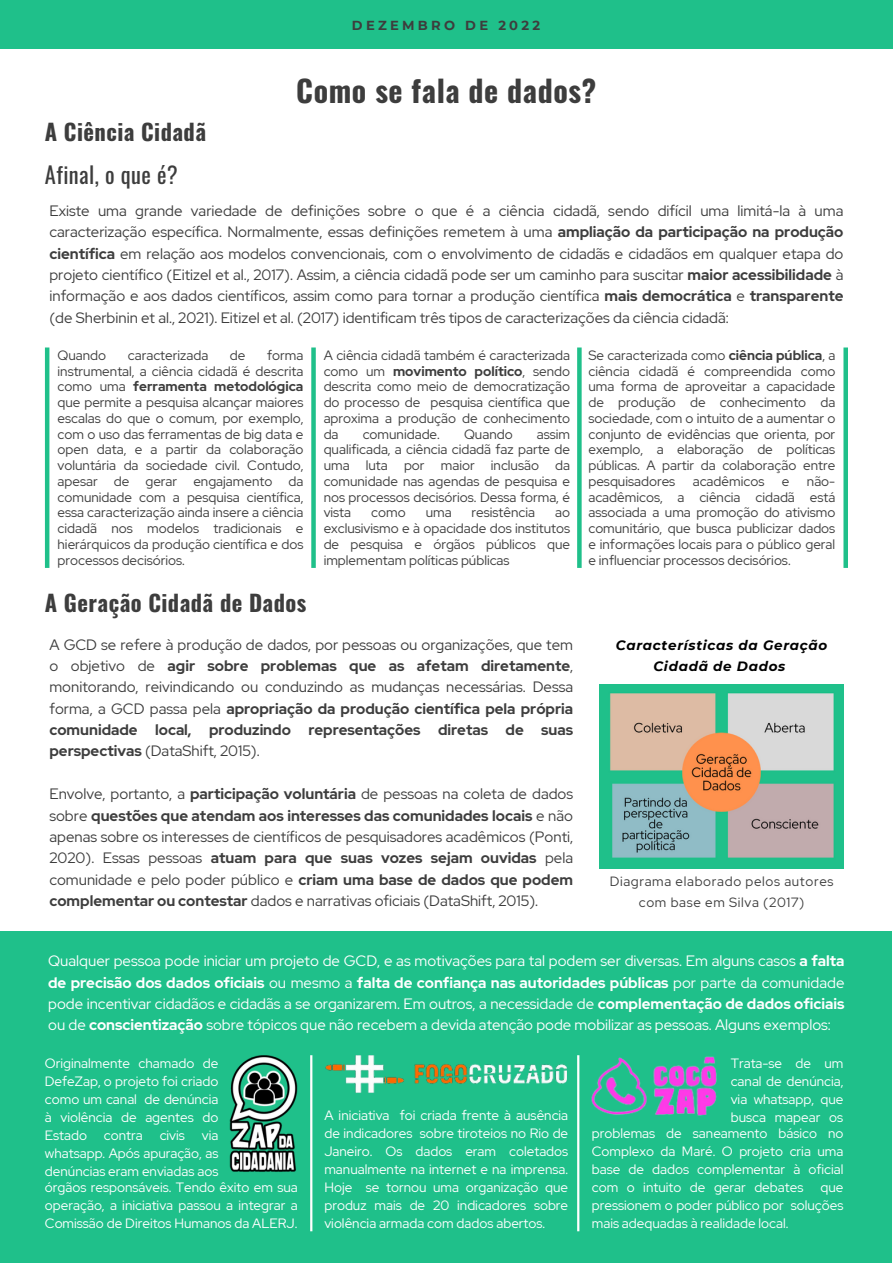
<style>
.page{position:relative;width:893px;height:1264px;background:#fff}
.page>*{position:absolute;margin:0;border:0;box-sizing:border-box;transform-origin:0 0}
.t1{font:700 30px "Oswald";letter-spacing:.02em;color:#3d3d3d}
.t2{font:700 22.5px "Oswald";letter-spacing:.02em;color:#3d3d3d}
.t3{font:22.5px "Oswald";letter-spacing:.02em;color:#3d3d3d}
.t4{font:15px/21.3px "Red Hat Display";color:#3d3d3d;text-align:justify}
.t5{font:15px/21.3px "Red Hat Display";color:#fff;text-align:justify}
.t6{font:13.5px/15.8px "Red Hat Display";color:#3d3d3d;text-align:justify}
.t7{font:13.5px/18px "Red Hat Display";color:#fff;text-align:justify}
.t8{font:italic 700 13.5px/21.3px "Montserrat";letter-spacing:.05em;color:#000;text-align:center}
.t9{font:13.35px/20.1px "Red Hat Display";letter-spacing:.05em;color:#3d3d3d;text-align:center}
.t10{font:700 13.05px "Montserrat";letter-spacing:.25em;color:#3d3d3d}
.s1{font-weight:700}
</style>
<div class="page">
<div style="left:0;top:0;width:892px;height:49px;background:#1fc08a"></div>
<img style="left:599px;top:685px;width:244px;height:183px">
<hr style="left:45px;top:347px;width:4px;height:221px;background:#1fc08a">
<div style="left:311px;top:347px;width:5px;height:221px;background:#1fc08a"></div>
<svg style="left:843px;top:347px;width:4px;height:221px"></svg>
<svg style="left:577px;top:347px;width:4px;height:221px"></svg>
<div style="left:0;top:930px;width:891px;height:332px;background:#1fc08a"></div>
<hr style="left:310px;top:1055px;width:2px;height:176px;background:#fff">
<hr style="left:577px;top:1055px;width:2px;height:176px;background:#fff">
<img style="left:229px;top:1055px;width:69px;height:117px">
<img style="left:326px;top:1055px;width:240px;height:38px">
<img style="left:591px;top:1056px;width:126px;height:60px">
<p class="t10" style="left:352px;top:17px;width:190px">DEZEMBRO DE 2022</p>
<p class="t2" style="left:45px;top:115px;width:163px">A Ciência Cidadã</p>
<p class="t3" style="left:45px;top:157px;width:134px">Afinal, o que é?</p>
<p class="t1" style="left:296px;top:67px;width:301px">Como se fala de dados?</p>
<p class="t4" style="left:49px;top:200px;width:795px">Existe uma grande variedade de definições sobre o que é a ciência cidadã, sendo difícil uma limitá-la à uma caracterização específica. Normalmente, essas definições remetem à uma <span class="s1">ampliação da participação na produção científica</span> em relação aos modelos convencionais, com o envolvimento de cidadãs e cidadãos em qualquer etapa do projeto científico (Eitizel et al., 2017). Assim, a ciência cidadã pode ser um caminho para suscitar <span class="s1">maior acessibilidade</span> à informação e aos dados científicos, assim como para tornar a produção científica <span class="s1">mais democrática</span> e <span class="s1">transparente </span>(de Sherbinin et al., 2021). Eitizel et al. (2017) identificam três tipos de caracterizações da ciência cidadã:</p>
<p class="t6" style="left:58px;top:347px;width:247px;text-indent:209px">forma instrumental, a ciência cidadã é descrita como uma <span class="s1">ferramenta metodológica </span>que permite a pesquisa alcançar maiores escalas do que o comum, por exemplo, com o uso das ferramentas de big data e open data, e a partir da colaboração voluntária da sociedade civil. Contudo, apesar de gerar engajamento da comunidade com a pesquisa científica, essa caracterização ainda insere a ciência cidadã nos modelos tradicionais e hierárquicos da produção científica e dos processos decisórios.</p>
<p class="t6" style="left:323px;top:347px;width:248px">A ciência cidadã também é caracterizada como um <span class="s1">movimento político</span>, sendo descrita como meio de democratização do processo de pesquisa científica que aproxima a produção de conhecimento da</p>
<p class="t6" style="left:58px;top:347px;width:50px">Quando</p>
<p class="t6" style="left:128px;top:347px;width:82px">caracterizada</p>
<p class="t6" style="left:230px;top:347px;width:17px">de</p>
<p class="t6" style="left:363px;top:426px;width:79px">comunidade.</p>
<p class="t6" style="left:464px;top:426px;width:50px">Quando</p>
<p class="t6" style="left:323px;top:426px;width:248px;text-indent:213px">assim qualificada, a ciência cidadã faz parte de uma luta por maior inclusão da comunidade nas agendas de pesquisa e nos processos decisórios. Dessa forma, é vista</p>
<p class="t6" style="left:371px;top:504px;width:36px">como</p>
<p class="t6" style="left:425px;top:504px;width:27px">uma</p>
<p class="t6" style="left:471px;top:504px;width:65px">resistência</p>
<p class="t6" style="left:323px;top:504px;width:248px;text-indent:231px">ao exclusivismo e à opacidade dos institutos de pesquisa e órgãos públicos que implementam políticas públicas</p>
<p class="t2" style="left:45px;top:585px;width:263px">A Geração Cidadã de Dados</p>
<p class="t4" style="left:49px;top:633px;width:525px">A GCD se refere à produção de dados, por pessoas ou organizações, que tem o objetivo de <span class="s1">agir sobre problemas que as afetam diretamente</span>, monitorando, reivindicando ou conduzindo as mudanças necessárias. Dessa forma, a GCD passa pela <span class="s1">apropriação da produção científica pela própria comunidade local, produzindo representações diretas de suas perspectivas</span> (DataShift, 2015).</p>
<p class="t4" style="left:49px;top:783px;width:525px">Envolve, portanto, a <span class="s1">participação voluntária</span> de pessoas na coleta de dados sobre <span class="s1">questões que atendam aos interesses das comunidades locais</span> e não apenas sobre os interesses de científicos de pesquisadores acadêmicos (Ponti, 2020). Essas pessoas <span class="s1">atuam para que suas vozes sejam ouvidas</span> pela comunidade e pelo poder público e <span class="s1">criam uma base de dados que podem complementar ou contestar</span> dados e narrativas oficiais (DataShift, 2015).</p>
<p class="t6" style="left:588px;top:347px;width:248px">Se caracterizada como <span class="s1">ciência pública</span>, a ciência cidadã é compreendida como uma forma de aproveitar a capacidade de produção de conhecimento da sociedade, com o intuito de a aumentar o conjunto de evidências que orienta, por exemplo, a elaboração de políticas públicas. A partir da colaboração entre pesquisadores</p>
<p class="t6" style="left:692px;top:473px;width:73px">acadêmicos</p>
<p class="t6" style="left:781px;top:473px;width:9px">e</p>
<p class="t6" style="left:588px;top:473px;width:248px;text-indent:218px">não&shy;acadêmicos, a ciência cidadã está associada a uma promoção do ativismo comunitário, que busca publicizar dados e informações locais para o público geral e influenciar processos decisórios.</p>
<p class="t8" style="left:616px;top:634px;width:213px">Características da Geração<br>Cidadã de Dados</p>
<p class="t9" style="left:609px;top:871px;width:225px">Diagrama elaborado pelos autores com base em Silva (2017)</p>
<p class="t5" style="left:48px;top:950px;width:797px">Qualquer pessoa pode iniciar um projeto de GCD, e as motivações para tal podem ser diversas. Em alguns casos <span class="s1">a falta de precisão dos dados oficiais</span> ou mesmo a <span class="s1">falta de confiança nas autoridades públicas</span> por parte da comunidade pode incentivar cidadãos e cidadãs a se organizarem. Em outros, a necessidade de <span class="s1">complementação de dados oficiais </span>ou de <span class="s1">conscientização</span> sobre tópicos que não recebem a devida atenção pode mobilizar as pessoas. Alguns exemplos:</p>
<p class="t7" style="left:45px;top:1053px;width:175px">Originalmente chamado de DefeZap, o projeto foi criado como um canal de denúncia à violência de agentes do Estado contra civis via whatsapp. Após apuração, as denúncias eram enviadas aos</p>
<p class="t7" style="left:45px;top:1177px;width:254px">órgãos responsáveis. Tendo êxito em sua operação, a iniciativa passou a integrar a Comissão de Direitos Humanos da ALERJ.</p>
<p class="t7" style="left:730px;top:1053px;width:114px">Trata-se de um canal de denúncia, via whatsapp, que busca mapear os</p>
<p class="t7" style="left:591px;top:1123px;width:253px">problemas de saneamento básico no Complexo da Maré. O projeto cria uma base de dados complementar à oficial com o intuito de gerar debates</p>
<p class="t7" style="left:324px;top:1106px;width:245px">A iniciativa foi criada frente à ausência de indicadores sobre tiroteios no Rio de Janeiro. Os dados eram coletados manualmente na internet e na imprensa.<br>Hoje se tornou uma organização que produz mais de 20 indicadores sobre violência armada com dados abertos.</p>
<p class="t7" style="left:591px;top:1177px;width:253px;text-indent:229px">que pressionem o poder público por soluções mais adequadas à realidade local.</p>
</div>
